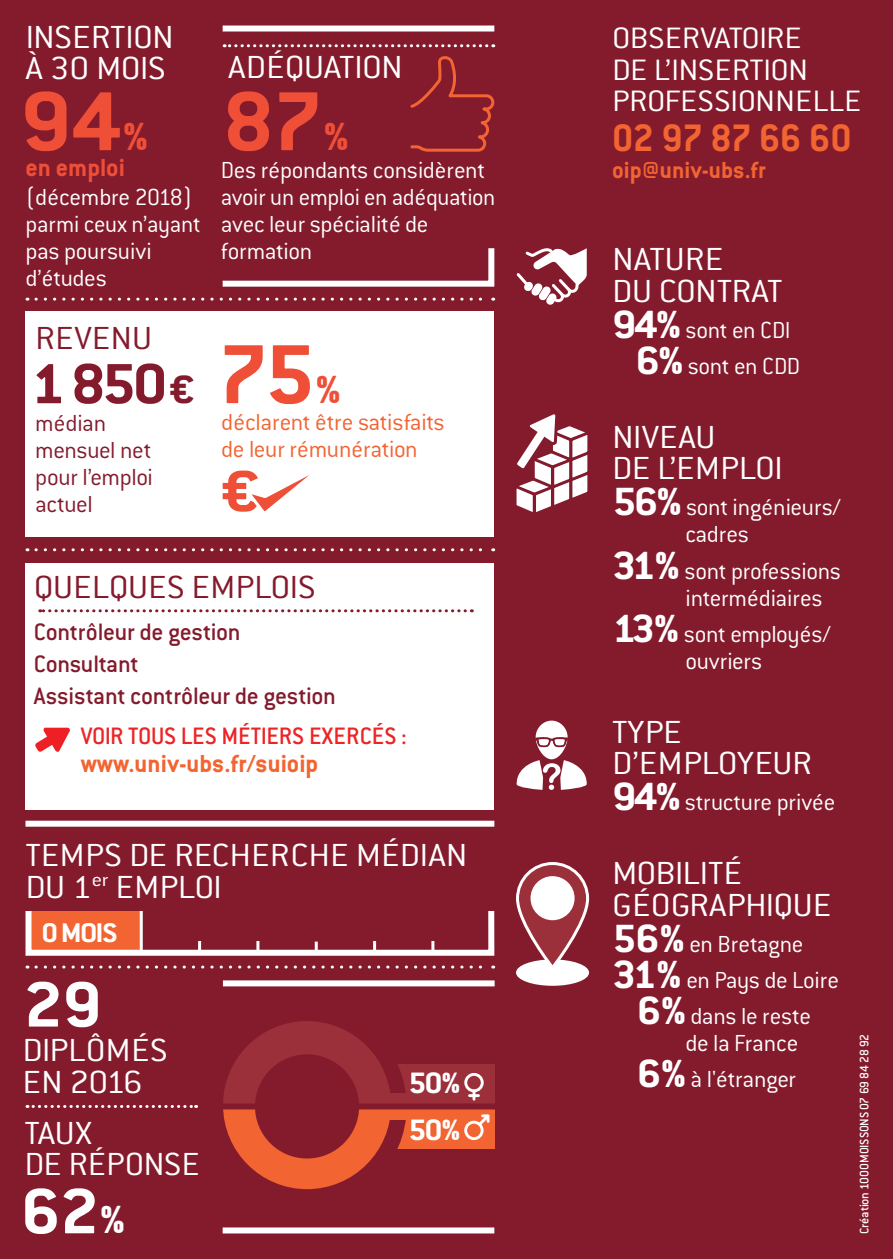
<style>
.page{position:relative;width:893px;height:1259px;background:#841b2d}
.page>*{position:absolute;margin:0;border:0;box-sizing:border-box;transform-origin:0 0}
.t1{font:700 91.8px "Conduit ITC Std";color:#ef4f37;scale:1.11 1}
.t2{font:700 70.2px "Conduit ITC Std";color:#fff;scale:1.11 1}
.t3{font:700 62.1px "Conduit ITC Std";color:#841b2d;scale:1.11 1}
.t4{font:700 42px "Conduit ITC Std";letter-spacing:-.02em;color:#f26431}
.t5{font:300 35.1px/31.5px "Conduit ITC Std";letter-spacing:-.01em;color:#fff;scale:1.11 1}
.t6{font:300 35.1px "Conduit ITC Std";color:#841b2d;scale:1.11 1}
.t7{font:300 32.4px/31.5px "Conduit ITC Std";letter-spacing:-.015em;color:#fff;scale:1.11 1}
.t8{font:700 32.4px "Conduit ITC Std";color:#fff;scale:1.11 1}
.t9{font:700 29.7px "Conduit ITC Std";color:#fff;scale:1.11 1}
.t10{font:700 27px "Conduit ITC Std";color:#f26431}
.t11{font:700 27px "Conduit ITC Std";color:#ef4f37}
.t12{font:500 26.1px/31.8px "Conduit ITC Std";letter-spacing:-.015em;color:#841b2d}
.t13{font:500 26.1px "Conduit ITC Std";color:#ee2325}
.t14{font:300 25.5px/27px "Conduit ITC Std";letter-spacing:-.015em;color:#fff}
.t15{font:300 25.5px/27px "Conduit ITC Std";letter-spacing:-.015em;color:#f26431}
.t16{font:300 25.5px/27px "Conduit ITC Std";letter-spacing:-.02em;color:#841b2d}
.t17{font:700 25.5px "Conduit ITC Std";color:#f26431}
.t18{font:500 13.5px "Conduit ITC Std";letter-spacing:-.02em;color:#fff}
.s1{font-size:43.2px}
.s2{font-weight:700;font-size:43.2px}
</style>
<div class="page">
<div style="left:29px;top:911px;width:112px;height:42px;background:#f26431"></div>
<hr style="left:140px;top:911px;width:3px;height:42px;background:#fff">
<div style="left:26px;top:311px;width:468px;height:226px;background:#fff"></div>
<div style="left:26px;top:562px;width:468px;height:247px;background:#fff"></div>
<div style="left:516px;top:959px;width:73px;height:26px;background:#fff;border-radius:50%"></div>
<svg style="left:517px;top:863px;width:71px;height:104px;background:#a54953"></svg>
<div style="left:516px;top:862px;width:73px;height:107px;border:3px solid #fff;border-radius:35px"></div>
<div style="left:530px;top:876px;width:45px;height:44px;background:#fff;border-radius:50%"></div>
<svg style="left:514px;top:246px;width:73px;height:59px"></svg>
<div style="left:536px;top:720px;width:32px;height:39px;background:#fff;border-radius:16px"></div>
<svg style="left:534px;top:736px;width:35px;height:12px"></svg>
<svg style="left:516px;top:760px;width:71px;height:30px"></svg>
<svg style="left:512px;top:409px;width:83px;height:108px"></svg>
<svg style="left:40px;top:609px;width:425px;height:3px"></svg>
<svg style="left:456px;top:917px;width:45px;height:21px"></svg>
<div style="left:26px;top:908px;width:468px;height:47px;border:6px solid #fff"></div>
<div style="left:26px;top:820px;width:468px;height:6px;background:#fff"></div>
<svg style="left:256px;top:941px;width:3px;height:12px"></svg>
<svg style="left:198px;top:941px;width:3px;height:12px"></svg>
<svg style="left:315px;top:941px;width:3px;height:11px"></svg>
<svg style="left:373px;top:941px;width:3px;height:10px"></svg>
<svg style="left:431px;top:941px;width:3px;height:10px"></svg>
<div style="left:223px;top:26px;width:271px;height:6px;background:#fff"></div>
<div style="left:223px;top:1227px;width:271px;height:6px;background:#fff"></div>
<div style="left:223px;top:980px;width:272px;height:6px;background:#fff"></div>
<svg style="left:27px;top:1105px;width:170px;height:3px"></svg>
<svg style="left:217px;top:242px;width:280px;height:48px;background:#943949"></svg>
<svg style="left:36px;top:965px;width:458px;height:3px"></svg>
<svg style="left:36px;top:548px;width:458px;height:3px"></svg>
<svg style="left:36px;top:298px;width:458px;height:3px"></svg>
<div style="left:224px;top:44px;width:272px;height:109px;background:#841b2d"></div>
<svg style="left:223px;top:470px;width:86px;height:42px"></svg>
<svg style="left:35px;top:727px;width:35px;height:25px"></svg>
<div style="left:360px;top:1064px;width:134px;height:42px;background:#9c303a"></div>
<div style="left:360px;top:1106px;width:134px;height:42px;background:#f26431"></div>
<div style="left:207px;top:1005px;width:200px;height:202px;background:#841b2d;border-radius:50%"></div>
<svg style="left:223px;top:1021px;width:168px;height:168px"></svg>
<div style="left:205px;top:1103px;width:101px;height:6px;background:#841b2d"></div>
<div style="left:358px;top:1093px;width:61px;height:11px;background:#9c303a"></div>
<div style="left:358px;top:1108px;width:61px;height:11px;background:#f26431"></div>
<div style="left:464px;top:1120px;width:20px;height:20px;border:3px solid #fff;border-radius:50%"></div>
<svg style="left:476px;top:1114px;width:14px;height:14px"></svg>
<div style="left:306px;top:1103px;width:195px;height:6px;background:#841b2d"></div>
<div style="left:464px;top:1073px;width:20px;height:19px;border:3px solid #fff;border-radius:50%"></div>
<svg style="left:469px;top:1090px;width:9px;height:9px"></svg>
<div style="left:255px;top:1054px;width:104px;height:104px;background:#841b2d;border-radius:50%"></div>
<h3 class="t5" style="left:25px;top:25px;width:135px">INSERTION<br>À 30 MOIS</h3>
<h1 class="t1" style="left:20px;top:92px;width:117px">94<span class="s1">%</span></h1>
<p class="t11" style="left:26px;top:159px;width:101px">en emploi</p>
<p class="t14" style="left:25px;top:186px;width:177px">(décembre 2018) parmi ceux n’ayant pas poursuivi d’études</p>
<h3 class="t6" style="left:35px;top:326px;width:107px">REVENU</h3>
<h3 class="t3" style="left:31px;top:364px;width:149px">1 850<span class="s1">€</span></h3>
<p class="t16" style="left:35px;top:412px;width:119px">médian mensuel net pour l’emploi actuel</p>
<h3 class="t5" style="left:228px;top:56px;width:159px">ADÉQUATION</h3>
<h1 class="t1" style="left:223px;top:92px;width:116px">87<span class="s1">%</span></h1>
<p class="t14" style="left:221px;top:160px;width:276px">Des répondants considèrent avoir un emploi en adéquation avec leur spécialité de formation</p>
<h1 class="t1" style="left:217px;top:345px;width:114px">75<span class="s1">%</span></h1>
<p class="t15" style="left:221px;top:412px;width:225px">déclarent être satisfaits de leur rémunération</p>
<h3 class="t6" style="left:34px;top:576px;width:255px">QUELQUES EMPLOIS</h3>
<p class="t12" style="left:34px;top:619px;width:303px">Contrôleur de gestion<br>Consultant<br>Assistant contrôleur de gestion</p>
<p class="t13" style="left:81px;top:727px;width:328px">VOIR TOUS LES MÉTIERS EXERCÉS :</p>
<p class="t10" style="left:81px;top:754px;width:239px">www.univ-ubs.fr/suioip</p>
<h3 class="t5" style="left:26px;top:844px;width:400px">TEMPS DE RECHERCHE MÉDIAN<br>DU 1<sup>er</sup> EMPLOI</h3>
<p class="t9" style="left:42px;top:923px;width:70px">0 MOIS</p>
<h2 class="t2" style="left:24px;top:982px;width:72px">29</h2>
<h3 class="t5" style="left:22px;top:1038px;width:132px">DIPLÔMÉS<br>EN 2016</h3>
<h3 class="t5" style="left:24px;top:1121px;width:160px">TAUX<br>DE RÉPONSE</h3>
<h2 class="t2" style="left:21px;top:1189px;width:96px">62<span class="s1">%</span></h2>
<p class="t8" style="left:408px;top:1072px;width:49px">50%</p>
<p class="t8" style="left:408px;top:1119px;width:49px">50%</p>
<p class="t7" style="left:612px;top:26px;width:226px">OBSERVATOIRE<br>DE L’INSERTION<br>PROFESSIONNELLE</p>
<h3 class="t4" style="left:612px;top:125px;width:241px">02 97 87 66 60</h3>
<p class="t17" style="left:612px;top:162px;width:155px">oip@univ-ubs.fr</p>
<h3 class="t5" style="left:612px;top:248px;width:155px">NATURE<br>DU CONTRAT</h3>
<p class="t14" style="left:636px;top:315px;width:166px;line-height:36px;text-indent:-24px"><span class="s2">94%</span> sont en CDI<br><span class="s2">6%</span> sont en CDD</p>
<h3 class="t5" style="left:612px;top:425px;width:155px">NIVEAU<br>DE L’EMPLOI</h3>
<p class="t14" style="left:685px;top:497px;width:157px;text-indent:-73px"><span class="s2">56%</span> sont ingénieurs/ cadres</p>
<p class="t14" style="left:685px;top:560px;width:157px;text-indent:-73px"><span class="s2">31%</span> sont professions intermédiaires</p>
<p class="t14" style="left:612px;top:623px;width:220px;text-align:center"><span class="s2">13%</span> sont employés/ ouvriers</p>
<h3 class="t5" style="left:612px;top:720px;width:182px">TYPE<br>D’EMPLOYEUR</h3>
<p class="t14" style="left:612px;top:791px;width:225px"><span class="s2">94%</span> structure privée</p>
<h3 class="t5" style="left:612px;top:861px;width:199px">MOBILITÉ<br>GÉOGRAPHIQUE</h3>
<p class="t14" style="left:612px;top:933px;width:193px"><span class="s2">56%</span> en Bretagne</p>
<p class="t14" style="left:612px;top:969px;width:228px"><span class="s2">31%</span> en Pays de Loire</p>
<p class="t14" style="left:637px;top:1005px;width:175px"><span class="s2">6%</span> dans le reste</p>
<p class="t14" style="left:637px;top:1027px;width:163px;line-height:36px;text-align:right">de la France<br><span class="s2">6%</span> à l'étranger</p>
<p class="t18" style="left:860px;top:1234px;width:202px;rotate:-90deg">Création 1000MOISSONS 07 69 84 28 92</p>
</div>
